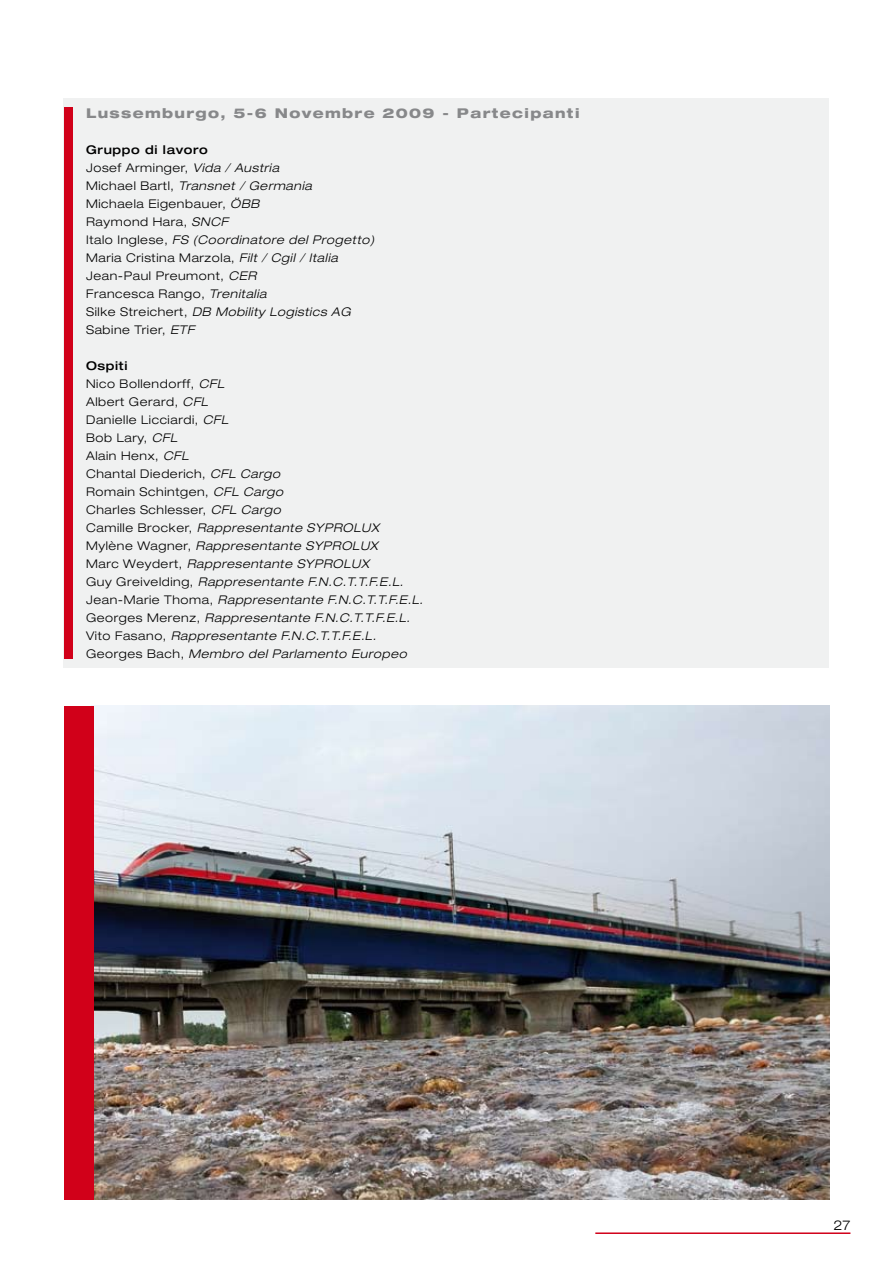
<style>
.page{position:relative;width:893px;height:1263px;background:#fff}
.page>*{position:absolute;margin:0;border:0;box-sizing:border-box;transform-origin:0 0}
.t1{font:800 expanded 13.5px "Helvetica Neue";letter-spacing:.1em;color:#87888a}
.t2{font:300 expanded 13.5px "Helvetica Neue";color:#000}
.t3{font:italic 300 expanded 12px/18px "Helvetica Neue";letter-spacing:.05em;color:#000}
.t4{font:300 expanded 12px/18px "Helvetica Neue";letter-spacing:.05em;color:#000}
.s1{font-weight:500}
.s2{font-style:italic}
.s3{font-weight:500;font-style:normal}
.s4{font-style:normal}
</style>
<div class="page">
<hr style="left:595px;top:1232px;width:255px;height:2px;background:#d10019">
<div style="left:64px;top:98px;width:765px;height:570px;background:#f0f1f1"></div>
<div style="left:64px;top:107px;width:8px;height:551px;background:#d10019"></div>
<img style="left:94px;top:706px;width:735px;height:493px">
<div style="left:64px;top:706px;width:30px;height:493px;background:#d10019"></div>
<p class="t1" style="left:86px;top:105px;width:495px">Lussemburgo, 5-6 Novembre 2009 - Partecipanti</p>
<p class="t4" style="left:86px;top:141px;width:290px"><span class="s1">Gruppo di lavoro<br></span>Josef Arminger, <span class="s2">Vida / Austria<br></span>Michael Bartl, <span class="s2">Transnet / Germania<br></span>Michaela Eigenbauer, <span class="s2">ÖBB<br></span>Raymond Hara, <span class="s2">SNCF<br></span>Italo Inglese, <span class="s2">FS (Coordinatore del Progetto)<br></span>Maria Cristina Marzola, <span class="s2">Filt / Cgil / Italia<br></span>Jean-Paul Preumont, <span class="s2">CER<br></span>Francesca Rango, <span class="s2">Trenitalia<br></span>Silke Streichert, <span class="s2">DB Mobility Logistics AG<br></span>Sabine Trier, <span class="s2">ETF</span></p>
<p class="t3" style="left:86px;top:357px;width:338px"><span class="s3">Ospiti<br></span><span class="s4">Nico Bollendorff,</span> CFL<br><span class="s4">Albert Gerard,</span> CFL<br><span class="s4">Danielle Licciardi,</span> CFL<br><span class="s4">Bob Lary,</span> CFL<br><span class="s4">Alain Henx,</span> CFL<br><span class="s4">Chantal Diederich,</span> CFL Cargo<br><span class="s4">Romain Schintgen,</span> CFL Cargo<br><span class="s4">Charles Schlesser,</span> CFL Cargo<br><span class="s4">Camille Brocker,</span> Rappresentante SYPROLUX <span class="s4">Mylène Wagner,</span> Rappresentante SYPROLUX<br><span class="s4">Marc Weydert,</span> Rappresentante SYPROLUX<br><span class="s4">Guy Greivelding,</span> Rappresentante F.N.C.T.T.F.E.L.<br><span class="s4">Jean-Marie Thoma,</span> Rappresentante F.N.C.T.T.F.E.L.<br><span class="s4">Georges Merenz,</span> Rappresentante F.N.C.T.T.F.E.L.<br><span class="s4">Vito Fasano,</span> Rappresentante F.N.C.T.T.F.E.L.<br><span class="s4">Georges Bach,</span> Membro del Parlamento Europeo</p>
<p class="t2" style="left:833px;top:1217px;width:19px">27</p>
</div>
